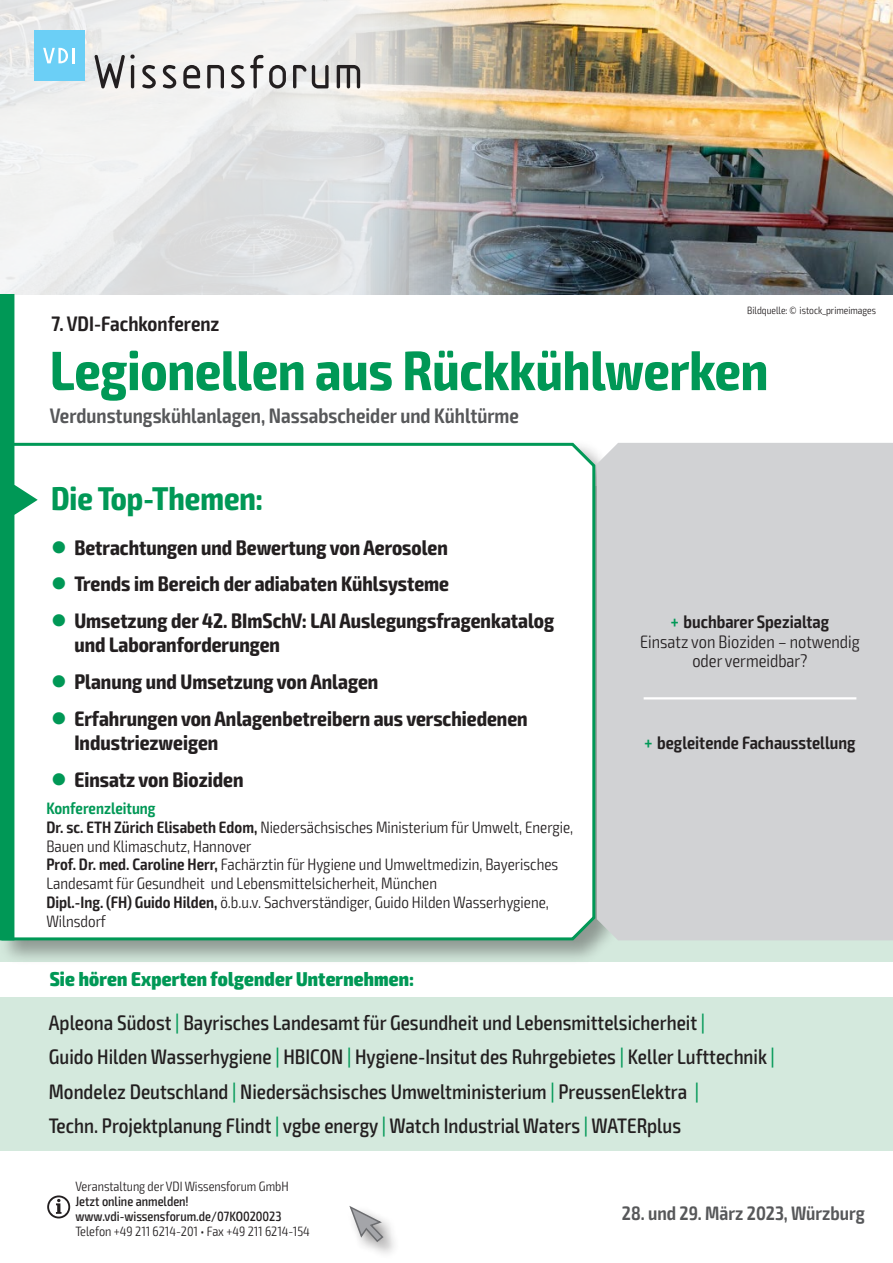
<style>
.page{position:relative;width:893px;height:1263px;background:#fff}
.page>*{position:absolute;margin:0;border:0;box-sizing:border-box;transform-origin:0 0}
.t1{font:700 condensed 55.5px "Exo 2";color:#009856}
.t2{font:700 condensed 33px "Exo 2";color:#009856}
.t3{font:500 condensed 21px/34.5px "Exo 2";color:#231f20}
.t4{font:700 condensed 21px/24px "Exo 2";color:#231f20}
.t5{font:600 condensed 21px "Exo 2";color:#57585a}
.t6{font:600 condensed 21px "Exo 2";color:#231f20}
.t7{font:800 condensed 20.1px "Exo 2";letter-spacing:.01em;color:#009856}
.t8{font:600 condensed 19.5px "Exo 2";color:#57585a}
.t9{font:300 condensed 18px/19.5px "Exo 2";color:#231f20;text-align:center}
.t10{font:600 condensed 18px "Exo 2";color:#231f20}
.t11{font:300 condensed 16.5px/18.8px "Exo 2";color:#231f20}
.t12{font:300 condensed 13.5px "Exo 2";color:#231f20}
.t13{font:500 condensed 13.5px/15px "Exo 2";color:#231f20}
.t14{font:300 condensed 10.5px "Exo 2";color:#231f20}
.s1{color:#009856}
.s2{font-weight:600;color:#009856}
.s3{font-weight:600}
</style>
<div class="page">
<div style="left:0;top:997px;width:893px;height:154px;background:#d4e9dd"></div>
<div style="left:0;top:439px;width:620px;height:526px;background:#231f20;opacity:.4"></div>
<svg style="left:0;top:441px;width:597px;height:501px"></svg>
<img style="left:559px;top:0;width:334px;height:294px">
<svg style="left:0;top:0;width:559px;height:295px"></svg>
<svg style="left:94px;top:54px;width:41px;height:34px"></svg>
<svg style="left:142px;top:65px;width:14px;height:24px"></svg>
<svg style="left:163px;top:65px;width:13px;height:24px"></svg>
<svg style="left:183px;top:65px;width:17px;height:23px"></svg>
<svg style="left:207px;top:65px;width:17px;height:23px"></svg>
<svg style="left:231px;top:55px;width:55px;height:34px"></svg>
<svg style="left:293px;top:65px;width:36px;height:23px"></svg>
<svg style="left:337px;top:65px;width:23px;height:23px"></svg>
<div style="left:34px;top:30px;width:50px;height:51px;background:#6bcff6"></div>
<svg style="left:43px;top:48px;width:31px;height:15px"></svg>
<svg style="left:0;top:294px;width:38px;height:646px"></svg>
<div style="left:597px;top:443px;width:296px;height:497px;background:#d1d2d4"></div>
<hr style="left:644px;top:697px;width:212px;height:2px;background:#fff">
<svg style="left:47px;top:1195px;width:23px;height:23px"></svg>
<div style="left:347px;top:1203px;width:54px;height:57px;background:#231f20;opacity:.5"></div>
<svg style="left:349px;top:1205px;width:36px;height:38px"></svg>
<p class="t6" style="left:51px;top:311px;width:170px">7. VDI-Fachkonferenz</p>
<p class="t14" style="left:747px;top:304px;width:130px">Bildquelle: © istock_primeimages</p>
<h1 class="t1" style="left:50px;top:337px;width:720px">Legionellen aus Rückkühlwerken</h1>
<p class="t5" style="left:50px;top:403px;width:470px">Verdunstungskühlanlagen, Nassabscheider und Kühltürme</p>
<h2 class="t2" style="left:51px;top:478px;width:214px">Die Top-Themen:</h2>
<p class="t4" style="left:51px;top:536px;width:398px"><span class="s1">●</span> Betrachtungen und Bewertung von Aerosolen</p>
<p class="t4" style="left:51px;top:573px;width:400px"><span class="s1">●</span> Trends im Bereich der adiabaten Kühlsysteme</p>
<p class="t4" style="left:74px;top:609px;width:481px;text-indent:-23px"><span class="s1">●</span> Umsetzung der 42. BImSchV: LAI Auslegungsfragenkatalog und Laboranforderungen</p>
<p class="t4" style="left:51px;top:670px;width:329px"><span class="s1">●</span> Planung und Umsetzung von Anlagen</p>
<p class="t4" style="left:74px;top:707px;width:455px;text-indent:-23px"><span class="s1">●</span> Erfahrungen von Anlagenbetreibern aus verschiedenen<br>Industriezweigen</p>
<p class="t4" style="left:51px;top:768px;width:194px"><span class="s1">●</span> Einsatz von Bioziden</p>
<p class="t11" style="left:46px;top:799px;width:528px"><span class="s2">Konferenzleitung<br></span><span class="s3">Dr. sc. ETH Zürich Elisabeth Edom,</span> Niedersächsisches Ministerium für Umwelt, Energie, Bauen und Klimaschutz, Hannover<br><span class="s3">Prof. Dr. med. Caroline Herr,</span> Fachärztin für Hygiene und Umweltmedizin, Bayerisches Landesamt für Gesundheit und Lebensmittelsicherheit, München<br><span class="s3">Dipl.-Ing. (FH) Guido Hilden,</span> ö.b.u.v. Sachverständiger, Guido Hilden Wasserhygiene, Wilnsdorf</p>
<p class="t9" style="left:640px;top:612px;width:221px"><span class="s2">+</span> <span class="s3">buchbarer Spezialtag<br></span>Einsatz von Bioziden – notwendig oder vermeidbar?</p>
<p class="t10" style="left:644px;top:732px;width:213px"><span class="s1">+</span> begleitende Fachausstellung</p>
<p class="t7" style="left:50px;top:967px;width:366px">Sie hören Experten folgender Unternehmen:</p>
<p class="t3" style="left:49px;top:1006px;width:727px">Apleona Südost <span class="s1">|</span> Bayrisches Landesamt für Gesundheit und Lebensmittelsicherheit <span class="s1">|<br></span>Guido Hilden Wasserhygiene <span class="s1">|</span> HBICON <span class="s1">|</span> Hygiene-Insitut des Ruhrgebietes <span class="s1">|</span> Keller Lufttechnik <span class="s1">| </span>Mondelez Deutschland <span class="s1">|</span> Niedersächsisches Umweltministerium <span class="s1">|</span> PreussenElektra <span class="s1">|<br></span>Techn. Projektplanung Flindt <span class="s1">|</span> vgbe energy <span class="s1">|</span> Watch Industrial Waters <span class="s1">|</span> WATERplus</p>
<p class="t12" style="left:75px;top:1178px;width:215px">Veranstaltung der VDI Wissensforum GmbH</p>
<p class="t13" style="left:75px;top:1194px;width:208px">Jetzt online anmelden! www.vdi-wissensforum.de/07KO020023</p>
<p class="t12" style="left:75px;top:1223px;width:236px">Telefon +49 211 6214-201 • Fax +49 211 6214-154</p>
<p class="t8" style="left:622px;top:1202px;width:244px">28. und 29. März 2023, Würzburg</p>
</div>
